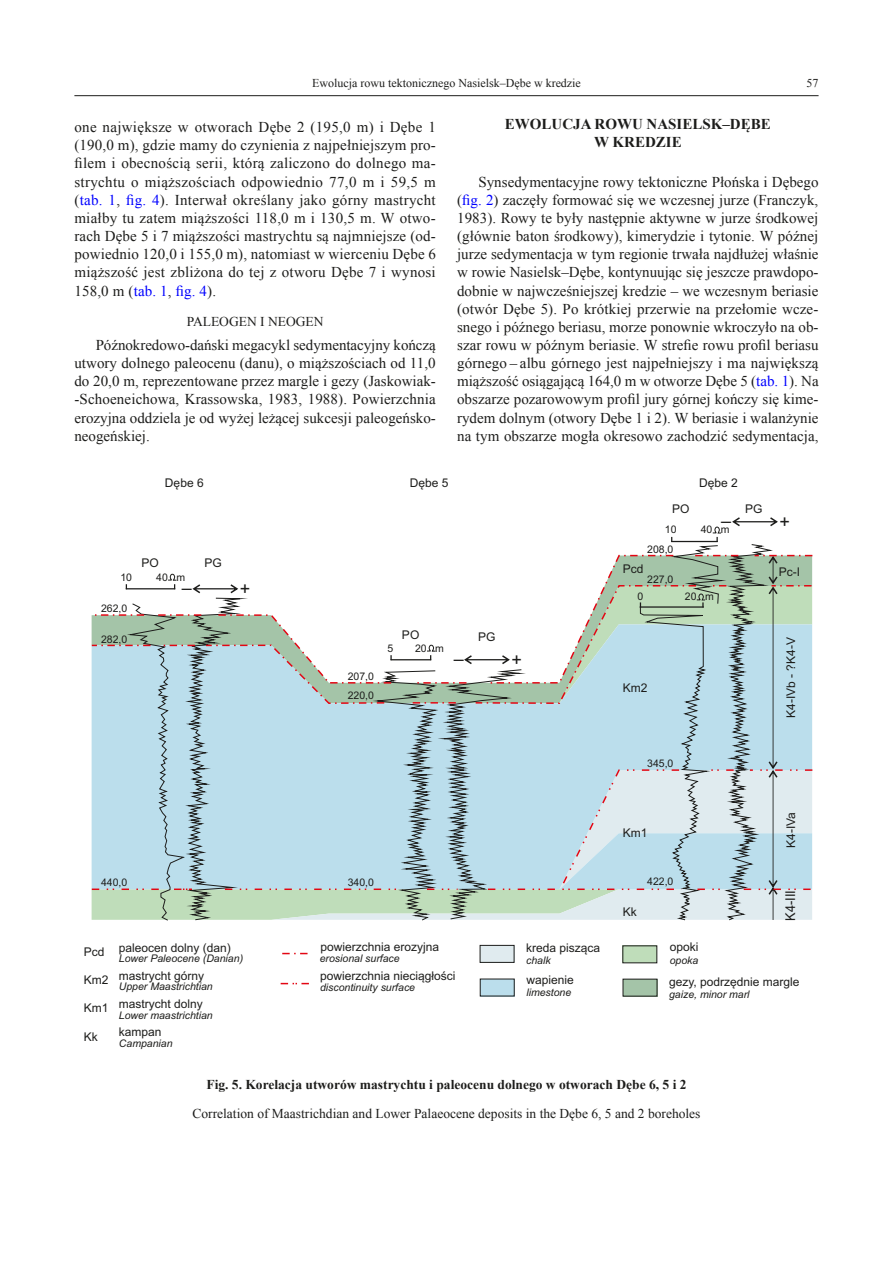
<style>
.page{position:relative;width:893px;height:1263px;background:#fff}
.page>*{position:absolute;margin:0;border:0;box-sizing:border-box;transform-origin:0 0}
.t1{font:18px "Arial";color:#1d1d1b}
.t2{font:15px/18.1px "Times New Roman";letter-spacing:.005em;color:#1d1d1b;text-align:justify}
.t3{font:700 15px "Times New Roman";color:#1d1d1b}
.t4{font:13.5px "Times New Roman";color:#1d1d1b}
.t5{font:700 13.5px "Times New Roman";color:#1d1d1b}
.t6{font:13.5px "Arial";color:#1d1d1b;scale:.95 1}
.t7{font:12px "Arial";color:#1d1d1b}
.t8{font:12px "Times New Roman";color:#1d1d1b}
.t9{font:italic 10.5px "Arial";color:#1d1d1b}
.t10{font:10.5px/18.9px "Arial";color:#1d1d1b}
.s1{color:#00f}
</style>
<div class="page">
<hr style="left:74px;top:95px;width:745px;height:1px;background:#1d1d1b">
<div style="left:480px;top:979px;width:34px;height:17px;background:#bbdeec"></div>
<div style="left:480px;top:945px;width:34px;height:17px;background:#e0ebef"></div>
<div style="left:480px;top:945px;width:34px;height:17px;border:1px solid #1d1d1b"></div>
<div style="left:623px;top:979px;width:34px;height:17px;background:#a4c4a8"></div>
<div style="left:623px;top:946px;width:34px;height:17px;background:#bfddba"></div>
<svg style="left:92px;top:517px;width:721px;height:404px"></svg>
<svg style="left:282px;top:953px;width:26px;height:1px"></svg>
<svg style="left:281px;top:983px;width:28px;height:1px"></svg>
<p class="t8" style="left:312px;top:75px;width:270px">Ewolucja rowu tektonicznego Nasielsk–Dębe w kredzie</p>
<p class="t8" style="left:807px;top:75px;width:13px">57</p>
<p class="t2" style="left:74px;top:118px;width:363px">one największe w otworach Dębe 2 (195,0 m) i Dębe 1 (190,0 m), gdzie mamy do czynienia z najpełniejszym pro&shy;filem i obecnością serii, którą zaliczono do dolnego ma&shy;strychtu o miąższościach odpowiednio 77,0 m i 59,5 m (<span class="s1">tab. 1</span>, <span class="s1">fig. 4</span>). Interwał określany jako górny mastrycht miałby tu zatem miąższości 118,0 m i 130,5 m. W otwo&shy;rach Dębe 5 i 7 miąższości mastrychtu są najmniejsze (od&shy;powiednio 120,0 i 155,0 m), natomiast w wierceniu Dębe 6 miąższość jest zbliżona do tej z otworu Dębe 7 i wynosi 158,0 m (<span class="s1">tab. 1</span>, <span class="s1">fig. 4</span>).</p>
<p class="t4" style="left:187px;top:313px;width:17px">Paleogen</p>
<p class="t4" style="left:260px;top:313px;width:19px">i neogen</p>
<p class="t2" style="left:74px;top:336px;width:363px;text-indent:21px">Późnokredowo-dański megacykl sedymentacyjny kończą utwory dolnego paleocenu (danu), o miąższościach od 11,0 do 20,0 m, reprezentowane przez margle i gezy (Jaskowiak--Schoeneichowa, Krassowska, 1983, 1988). Powierzchnia erozyjna oddziela je od wyżej leżącej sukcesji paleogeńsko&shy;neogeńskiej.</p>
<p class="t3" style="left:505px;top:114px;width:163px">EWOLUCJA ROWU Nasielsk</p>
<p class="t3" style="left:722px;top:114px;width:30px">–Dębe</p>
<p class="t3" style="left:594px;top:132px;width:89px">W KREDZIE</p>
<p class="t2" style="left:457px;top:172px;width:363px;text-indent:21px">Synsedymentacyjne rowy tektoniczne Płońska i Dębego (<span class="s1">fig. 2</span>) zaczęły formować się we wczesnej jurze (Franczyk, 1983). Rowy te były następnie aktywne w jurze środkowej (głównie baton środkowy), kimerydzie i tytonie. W późnej jurze sedymentacja w tym regionie trwała najdłużej właśnie w rowie Nasielsk–Dębe, kontynuując się jeszcze prawdopo&shy;dobnie w najwcześniejszej kredzie – we wczesnym beriasie (otwór Dębe 5). Po krótkiej przerwie na przełomie wcze&shy;snego i późnego beriasu, morze ponownie wkroczyło na ob&shy;szar rowu w późnym beriasie. W strefie rowu profil beriasu górnego – albu górnego jest najpełniejszy i ma największą miąższość osiągającą 164,0 m w otworze Dębe 5 (<span class="s1">tab. 1</span>). Na obszarze pozarowowym profil jury górnej kończy się kime&shy;rydem dolnym (otwory Dębe 1 i 2). W beriasie i walanżynie na tym obszarze mogła okresowo zachodzić sedymentacja,</p>
<p class="t7" style="left:165px;top:475px;width:40px">Dêbe 6</p>
<p class="t10" style="left:120px;top:569px;width:13px">10</p>
<p class="t10" style="left:101px;top:600px;width:28px">262,0</p>
<p class="t10" style="left:101px;top:631px;width:28px">282,0</p>
<p class="t7" style="left:142px;top:555px;width:19px">PO</p>
<p class="t7" style="left:205px;top:555px;width:19px">PG</p>
<p class="t10" style="left:156px;top:569px;width:13px">40</p>
<p class="t10" style="left:176px;top:569px;width:10px">m</p>
<p class="t1" style="left:182px;top:576px;width:12px">–</p>
<p class="t1" style="left:240px;top:577px;width:12px">+</p>
<p class="t10" style="left:101px;top:874px;width:28px">440,0</p>
<p class="t7" style="left:84px;top:939px;width:148px">Pcd paleocen dolny (dan)</p>
<p class="t9" style="left:119px;top:952px;width:126px">Lower Paleocene (Danian)</p>
<p class="t7" style="left:84px;top:968px;width:122px">Km2 mastrycht górny</p>
<p class="t9" style="left:119px;top:980px;width:95px">Upper Maastrichtian</p>
<p class="t7" style="left:119px;top:996px;width:86px">mastrycht dolny</p>
<p class="t9" style="left:119px;top:1008px;width:95px">Lower maastrichtian</p>
<p class="t7" style="left:84px;top:1000px;width:26px">Km1</p>
<p class="t7" style="left:84px;top:1028px;width:16px">Kk</p>
<p class="t7" style="left:119px;top:1024px;width:44px">kampan</p>
<p class="t9" style="left:119px;top:1036px;width:55px">Campanian</p>
<p class="t7" style="left:410px;top:475px;width:40px">Dêbe 5</p>
<p class="t7" style="left:699px;top:475px;width:40px">Dêbe 2</p>
<p class="t7" style="left:672px;top:501px;width:19px">PO</p>
<p class="t7" style="left:745px;top:501px;width:19px">PG</p>
<p class="t10" style="left:348px;top:668px;width:28px">207,0<br>220,0</p>
<p class="t10" style="left:387px;top:640px;width:7px">5</p>
<p class="t7" style="left:402px;top:627px;width:19px">PO</p>
<p class="t10" style="left:415px;top:640px;width:13px">20</p>
<p class="t10" style="left:435px;top:639px;width:10px">m</p>
<p class="t7" style="left:478px;top:629px;width:19px">PG</p>
<p class="t1" style="left:454px;top:646px;width:12px">–</p>
<p class="t1" style="left:511px;top:648px;width:12px">+</p>
<p class="t10" style="left:348px;top:874px;width:28px">340,0</p>
<p class="t10" style="left:665px;top:521px;width:13px">10</p>
<p class="t10" style="left:647px;top:541px;width:28px">208,0</p>
<p class="t7" style="left:623px;top:561px;width:22px">Pcd</p>
<p class="t10" style="left:647px;top:571px;width:28px">227,0</p>
<p class="t10" style="left:637px;top:588px;width:7px">0</p>
<p class="t10" style="left:701px;top:521px;width:13px">40</p>
<p class="t1" style="left:721px;top:508px;width:12px">–</p>
<p class="t1" style="left:779px;top:510px;width:12px">+</p>
<p class="t10" style="left:721px;top:521px;width:10px">m</p>
<p class="t10" style="left:685px;top:588px;width:13px">20</p>
<p class="t10" style="left:705px;top:588px;width:10px">m</p>
<p class="t7" style="left:779px;top:564px;width:23px">Pc-I</p>
<p class="t7" style="left:623px;top:680px;width:26px">Km2</p>
<p class="t7" style="left:783px;top:718px;width:82px;rotate:-90deg">K4-IVb - ?K4-V</p>
<p class="t10" style="left:647px;top:755px;width:28px">345,0</p>
<p class="t7" style="left:623px;top:825px;width:26px">Km1</p>
<p class="t7" style="left:623px;top:904px;width:16px">Kk</p>
<p class="t10" style="left:647px;top:873px;width:28px">422,0</p>
<p class="t7" style="left:783px;top:848px;width:37px;rotate:-90deg">K4-IVa</p>
<p class="t6" style="left:782px;top:921px;width:34px;rotate:-90deg">K4-III</p>
<p class="t7" style="left:320px;top:939px;width:120px">powierzchnia erozyjna</p>
<p class="t9" style="left:320px;top:980px;width:97px">discontinuity surface</p>
<p class="t9" style="left:320px;top:952px;width:81px">erosional surface</p>
<p class="t7" style="left:320px;top:968px;width:137px">powierzchnia nieci¹g³oœci</p>
<p class="t7" style="left:670px;top:939px;width:30px">opoki</p>
<p class="t9" style="left:670px;top:953px;width:30px">opoka</p>
<p class="t7" style="left:526px;top:940px;width:76px">kreda pisz¹ca</p>
<p class="t7" style="left:526px;top:972px;width:49px">wapienie</p>
<p class="t7" style="left:669px;top:974px;width:132px">gezy, podrzêdnie margle</p>
<p class="t9" style="left:526px;top:953px;width:26px">chalk</p>
<p class="t9" style="left:526px;top:986px;width:46px">limestone</p>
<p class="t9" style="left:669px;top:988px;width:82px">gaize, minor marl</p>
<p class="t5" style="left:206px;top:1075px;width:482px">Fig. 5. Korelacja utworów mastrychtu i paleocenu dolnego w otworach Dębe 6, 5 i 2</p>
<p class="t4" style="left:192px;top:1105px;width:510px">Correlation of Maastrichdian and Lower Palaeocene deposits in the Dębe 6, 5 and 2 boreholes</p>
</div>
